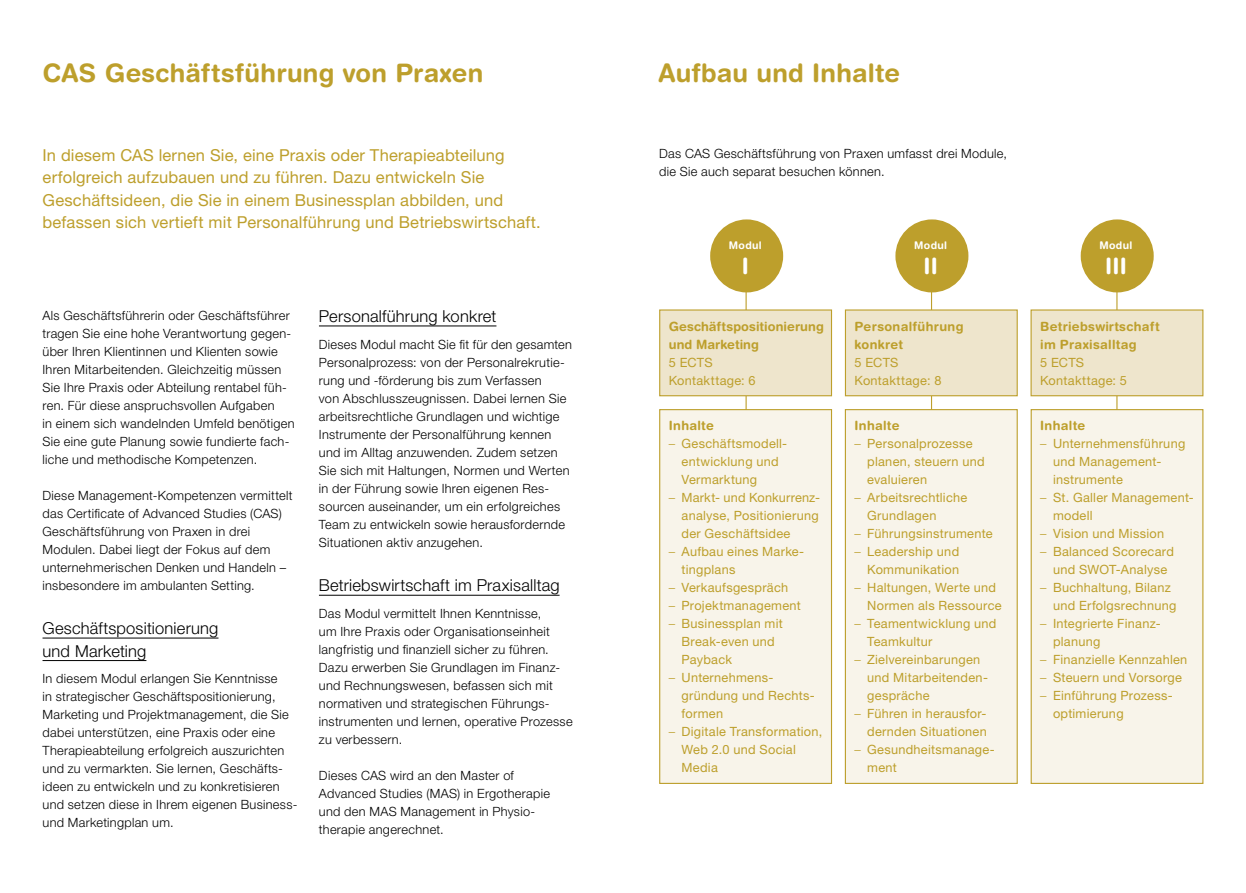
<style>
.page{position:relative;width:1246px;height:893px;background:#fff}
.page>*{position:absolute;margin:0;border:0;box-sizing:border-box;transform-origin:0 0}
.t1{font:700 25.5px "Helvetica Rounded LT Std";letter-spacing:.01em;color:#bd9f2c}
.t2{font:700 22.5px "Helvetica Rounded LT Std";color:#fff}
.t3{font:16.5px/22.5px "Helvetica Neue LT Std";letter-spacing:.01em;color:#bd9f2c}
.t4{font:300 16.5px/22.5px "Helvetica Neue LT Std";letter-spacing:.01em;color:#000}
.t5{font:300 12.75px/18px "Helvetica Neue LT Std";letter-spacing:.025em;color:#000}
.t6{font:12.75px/18px "Helvetica Neue LT Std";letter-spacing:.02em;color:#bd9f2c}
.t7{font:700 12.75px/18px "Helvetica Rounded LT Std";letter-spacing:.02em;color:#bd9f2c}
.t8{font:700 10.5px "Helvetica Rounded LT Std";letter-spacing:.035em;color:#fff}
.s1{font-weight:300}
</style>
<div class="page">
<hr style="left:745px;top:275px;width:2px;height:415px;background:#bd9f2c">
<hr style="left:931px;top:258px;width:1px;height:432px;background:#bd9f2c">
<hr style="left:1116px;top:264px;width:1px;height:423px;background:#bd9f2c">
<div style="left:660px;top:410px;width:171px;height:373px;background:#f8f4ea"></div>
<div style="left:659px;top:409px;width:173px;height:375px;border:1px solid #bd9f2c"></div>
<div style="left:845px;top:410px;width:172px;height:373px;background:#f8f4ea"></div>
<div style="left:845px;top:409px;width:173px;height:375px;border:1px solid #bd9f2c"></div>
<div style="left:1031px;top:410px;width:172px;height:373px;background:#f8f4ea"></div>
<div style="left:1031px;top:409px;width:172px;height:375px;border:1px solid #bd9f2c"></div>
<div style="left:660px;top:310px;width:171px;height:86px;background:#eee5cc"></div>
<div style="left:659px;top:309px;width:173px;height:87px;border:1px solid #bd9f2c"></div>
<div style="left:845px;top:310px;width:172px;height:86px;background:#eee5cc"></div>
<div style="left:845px;top:309px;width:173px;height:87px;border:1px solid #bd9f2c"></div>
<div style="left:1031px;top:310px;width:172px;height:86px;background:#eee5cc"></div>
<div style="left:1030px;top:309px;width:173px;height:87px;border:1px solid #bd9f2c"></div>
<div style="left:1081px;top:219px;width:73px;height:73px;background:#bd9f2c;border-radius:50%"></div>
<div style="left:895px;top:219px;width:73px;height:73px;background:#bd9f2c;border-radius:50%"></div>
<div style="left:710px;top:219px;width:73px;height:73px;background:#bd9f2c;border-radius:50%"></div>
<hr style="left:43px;top:638px;width:175px;height:1px;background:#000">
<hr style="left:43px;top:660px;width:103px;height:1px;background:#000">
<hr style="left:319px;top:326px;width:177px;height:1px;background:#000">
<hr style="left:319px;top:595px;width:241px;height:1px;background:#000">
<h1 class="t1" style="left:43px;top:58px;width:442px">CAS Geschäftsführung von Praxen</h1>
<p class="t3" style="left:43px;top:143px;width:500px">In diesem CAS lernen Sie, eine Praxis oder Therapieabteilung erfolgreich aufzubauen und zu führen. Dazu entwickeln Sie Geschäftsideen, die Sie in einem Businessplan abbilden, und befassen sich vertieft mit Personalführung und Betriebswirtschaft.</p>
<p class="t5" style="left:43px;top:306px;width:254px">Als Geschäftsführerin oder Geschäftsführer tragen Sie eine hohe Verantwortung gegen&shy;über Ihren Klientinnen und Klienten sowie Ihren Mitarbeitenden. Gleichzeitig müssen Sie Ihre Praxis oder Abteilung rentabel füh&shy;ren. Für diese anspruchsvollen Aufgaben<br>in einem sich wandelnden Umfeld benötigen Sie eine gute Planung sowie fundierte fach&shy;liche und methodische Kompetenzen.</p>
<p class="t5" style="left:43px;top:486px;width:252px">Diese Management-Kompetenzen vermittelt das Certificate of Advanced Studies (CAS)<br>Geschäftsführung von Praxen in drei Modulen. Dabei liegt der Fokus auf dem unternehmerischen Denken und Handeln – insbesondere im ambulanten Setting.</p>
<p class="t4" style="left:43px;top:617px;width:177px">Geschäftspositionierung und Marketing</p>
<p class="t5" style="left:43px;top:669px;width:256px">In diesem Modul erlangen Sie Kenntnisse<br>in strategischer Geschäftspositionierung, Marketing und Projektmanagement, die Sie dabei unterstützen, eine Praxis oder eine Therapieabteilung erfolgreich auszurichten und zu vermarkten. Sie lernen, Geschäfts&shy;ideen zu entwickeln und zu konkretisieren und setzen diese in Ihrem eigenen Business&shy;und Marketingplan um.</p>
<p class="t4" style="left:319px;top:305px;width:179px">Personalführung konkret</p>
<p class="t5" style="left:319px;top:335px;width:254px">Dieses Modul macht Sie fit für den gesamten Personalprozess: von der Personalrekrutie&shy;rung und -förderung bis zum Verfassen<br>von Abschlusszeugnissen. Dabei lernen Sie arbeitsrechtliche Grundlagen und wichtige Instrumente der Personalführung kennen und im Alltag anzuwenden. Zudem setzen Sie sich mit Haltungen, Normen und Werten in der Führung sowie Ihren eigenen Res&shy;sourcen auseinander, um ein erfolgreiches Team zu entwickeln sowie herausfordernde Situationen aktiv anzugehen.</p>
<p class="t4" style="left:319px;top:574px;width:242px">Betriebswirtschaft im Praxisalltag</p>
<p class="t5" style="left:319px;top:604px;width:255px">Das Modul vermittelt Ihnen Kenntnisse,<br>um Ihre Praxis oder Organisationseinheit langfristig und finanziell sicher zu führen.<br>Dazu erwerben Sie Grundlagen im Finanz&shy;und Rechnungswesen, befassen sich mit normativen und strategischen Führungs&shy;instrumenten und lernen, operative Prozesse zu verbessern.</p>
<p class="t5" style="left:319px;top:766px;width:232px">Dieses CAS wird an den Master of<br>Advanced Studies (MAS) in Ergotherapie und den MAS Management in Physio&shy;therapie angerechnet.</p>
<h1 class="t1" style="left:658px;top:58px;width:243px">Aufbau und Inhalte</h1>
<p class="t5" style="left:659px;top:144px;width:349px">Das CAS Geschäftsführung von Praxen umfasst drei Module, die Sie auch separat besuchen können.</p>
<p class="t8" style="left:729px;top:238px;width:34px">Modul</p>
<h2 class="t2" style="left:742px;top:252px;width:9px">I</h2>
<p class="t7" style="left:669px;top:317px;width:157px">Geschäftspositionierung und Marketing</p>
<p class="t6" style="left:669px;top:353px;width:88px">5 ECTS<br>Kontakttage: 6</p>
<p class="t7" style="left:669px;top:416px;width:47px">Inhalte</p>
<p class="t6" style="left:681px;top:434px;width:107px;text-indent:-13px"><span class="s1">–</span> Geschäftsmodell&shy;entwicklung und<br>Vermarktung</p>
<p class="t6" style="left:681px;top:488px;width:140px;text-align:justify;text-indent:-13px"><span class="s1">–</span> Markt- und Konkurrenz&shy;analyse, Positionierung der Geschäftsidee</p>
<p class="t6" style="left:681px;top:542px;width:124px;text-indent:-13px"><span class="s1">–</span> Aufbau eines Marke&shy;tingplans</p>
<p class="t6" style="left:669px;top:578px;width:121px"><span class="s1">–</span> Verkaufsgespräch</p>
<p class="t6" style="left:669px;top:596px;width:134px"><span class="s1">–</span> Projektmanagement</p>
<p class="t6" style="left:681px;top:614px;width:103px;text-indent:-13px"><span class="s1">–</span> Businessplan mit<br>Break-even und<br>Payback</p>
<p class="t6" style="left:681px;top:668px;width:135px;text-indent:-13px"><span class="s1">–</span> Unternehmens&shy;gründung und Rechts&shy;formen</p>
<p class="t6" style="left:681px;top:722px;width:142px;text-indent:-13px"><span class="s1">–</span> Digitale Transformation,<br>Web 2.0 und Social<br>Media</p>
<p class="t8" style="left:914px;top:238px;width:34px">Modul</p>
<h2 class="t2" style="left:923px;top:252px;width:16px">II</h2>
<p class="t7" style="left:854px;top:317px;width:110px">Personalführung konkret</p>
<p class="t6" style="left:854px;top:353px;width:88px">5 ECTS<br>Kontakttage: 8</p>
<p class="t7" style="left:854px;top:416px;width:47px">Inhalte</p>
<p class="t6" style="left:867px;top:434px;width:119px;text-indent:-13px"><span class="s1">–</span> Personalprozesse planen, steuern und evaluieren</p>
<p class="t6" style="left:867px;top:488px;width:102px;text-indent:-13px"><span class="s1">–</span> Arbeitsrechtliche<br>Grundlagen</p>
<p class="t6" style="left:854px;top:524px;width:140px"><span class="s1">–</span> Führungsinstrumente</p>
<p class="t6" style="left:854px;top:542px;width:106px;text-align:right"><span class="s1">–</span> Leadership und<br>Kommunikation</p>
<p class="t6" style="left:867px;top:578px;width:136px;text-indent:-13px"><span class="s1">–</span> Haltungen, Werte und<br>Normen als Ressource</p>
<p class="t6" style="left:867px;top:614px;width:131px;text-indent:-13px"><span class="s1">–</span> Teamentwicklung und<br>Teamkultur</p>
<p class="t6" style="left:867px;top:650px;width:122px;text-indent:-13px"><span class="s1">–</span> Zielvereinbarungen und Mitarbeitenden&shy;gespräche</p>
<p class="t6" style="left:854px;top:704px;width:134px;text-align:right"><span class="s1">–</span> Führen in herausfor&shy;dernden Situationen</p>
<p class="t6" style="left:867px;top:740px;width:129px;text-indent:-13px"><span class="s1">–</span> Gesundheitsmanage&shy;ment</p>
<p class="t8" style="left:1099px;top:238px;width:34px">Modul</p>
<h2 class="t2" style="left:1105px;top:252px;width:23px">III</h2>
<p class="t7" style="left:1040px;top:317px;width:121px">Betriebswirtschaft im Praxisalltag</p>
<p class="t6" style="left:1040px;top:353px;width:88px">5 ECTS<br>Kontakttage: 5</p>
<p class="t7" style="left:1040px;top:416px;width:47px">Inhalte</p>
<p class="t6" style="left:1053px;top:434px;width:134px;text-indent:-13px"><span class="s1">–</span> Unternehmensführung und Management&shy;instrumente</p>
<p class="t6" style="left:1053px;top:488px;width:142px;text-indent:-13px"><span class="s1">–</span> St. Galler Management&shy;modell</p>
<p class="t6" style="left:1040px;top:524px;width:125px"><span class="s1">–</span> Vision und Mission</p>
<p class="t6" style="left:1040px;top:542px;width:135px;text-align:center"><span class="s1">–</span> Balanced Scorecard und SWOT-Analyse</p>
<p class="t6" style="left:1053px;top:578px;width:125px;text-indent:-13px"><span class="s1">–</span> Buchhaltung, Bilanz und Erfolgsrechnung</p>
<p class="t6" style="left:1053px;top:614px;width:109px;text-indent:-13px"><span class="s1">–</span> Integrierte Finanz&shy;planung</p>
<p class="t6" style="left:1040px;top:650px;width:149px"><span class="s1">–</span> Finanzielle Kennzahlen</p>
<p class="t6" style="left:1040px;top:668px;width:143px"><span class="s1">–</span> Steuern und Vorsorge</p>
<p class="t6" style="left:1053px;top:686px;width:121px;text-indent:-13px"><span class="s1">–</span> Einführung Prozess&shy;optimierung</p>
</div>
